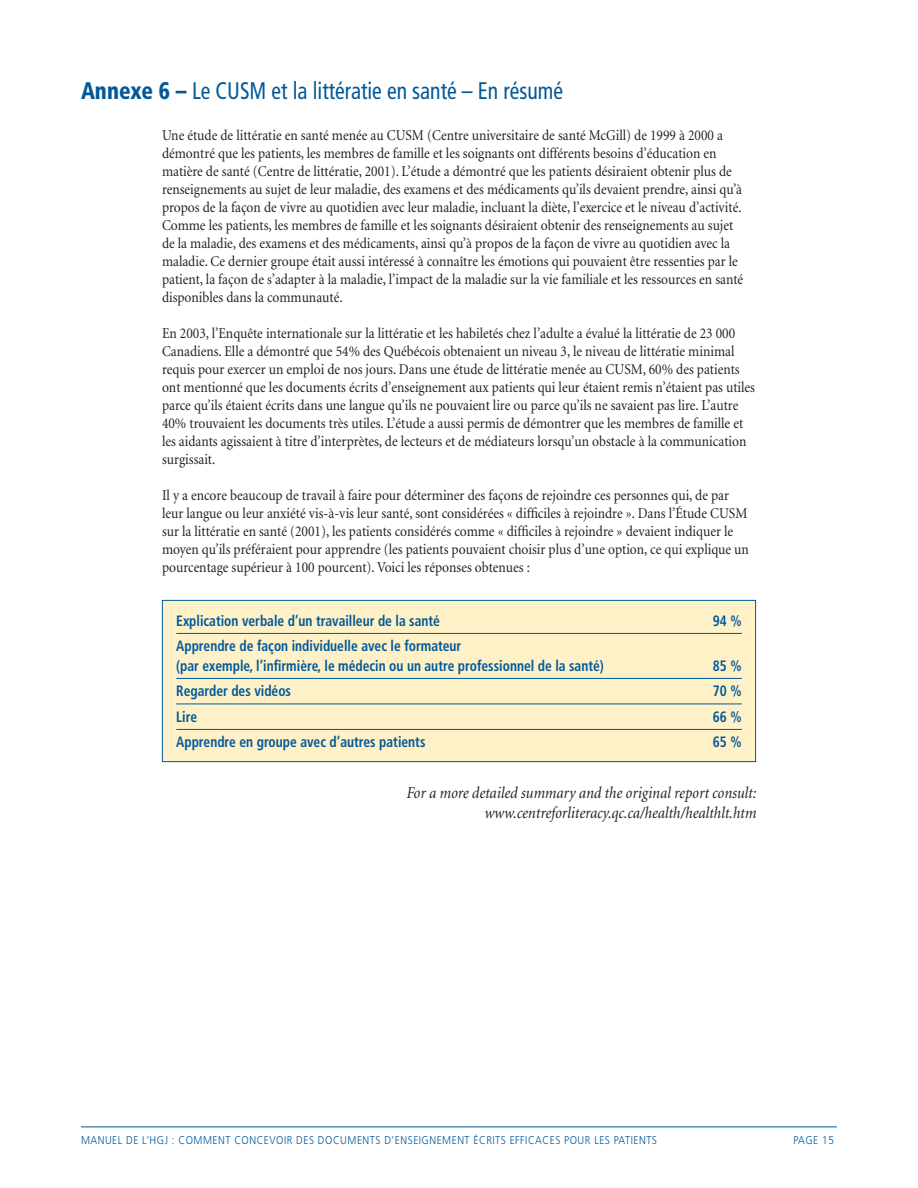
<style>
.page{position:relative;width:918px;height:1188px;background:#fff}
.page>*{position:absolute;margin:0;border:0;box-sizing:border-box;transform-origin:0 0}
.t1{font:condensed 24px "Frutiger";color:#005899;scale:.9 1}
.t2{font:italic 16.5px/19.8px "Minion";color:#231f20;text-align:right;scale:.9 1}
.t3{font:15px/18px "Minion";color:#231f20;scale:.9 1}
.t4{font:700 condensed 15px/19.5px "Frutiger";color:#005899;scale:.9 1}
.t5{font:300 11.25px "Frutiger";letter-spacing:.05em;color:#005899;scale:.9 1}
.s1{font-weight:900}
</style>
<div class="page">
<hr style="left:81px;top:1126px;width:756px;height:1px;background:#005899">
<div style="left:162px;top:600px;width:594px;height:162px;background:#fff1c7"></div>
<hr style="left:176px;top:633px;width:566px;height:1px;background:#005899">
<hr style="left:176px;top:678px;width:566px;height:1px;background:#005899">
<hr style="left:176px;top:704px;width:566px;height:1px;background:#005899">
<hr style="left:176px;top:729px;width:566px;height:1px;background:#005899">
<div style="left:162px;top:600px;width:594px;height:162px;border:1px solid #005899"></div>
<h1 class="t1" style="left:81px;top:81px;width:537px"><span class="s1">Annexe 6 –</span> Le CUSM et la littératie en santé – En résumé</h1>
<p class="t3" style="left:162px;top:128px;width:647px">Une étude de littératie en santé menée au CUSM (Centre universitaire de santé McGill) de 1999 à 2000 a démontré que les patients, les membres de famille et les soignants ont différents besoins d’éducation en matière de santé (Centre de littératie, 2001). L’étude a démontré que les patients désiraient obtenir plus de renseignements au sujet de leur maladie, des examens et des médicaments qu’ils devaient prendre, ainsi qu’à propos de la façon de vivre au quotidien avec leur maladie, incluant la diète, l’exercice et le niveau d’activité.<br>Comme les patients, les membres de famille et les soignants désiraient obtenir des renseignements au sujet de la maladie, des examens et des médicaments, ainsi qu’à propos de la façon de vivre au quotidien avec la maladie. Ce dernier groupe était aussi intéressé à connaître les émotions qui pouvaient être ressenties par le patient, la façon de s’adapter à la maladie, l’impact de la maladie sur la vie familiale et les ressources en santé disponibles dans la communauté.</p>
<p class="t3" style="left:162px;top:326px;width:660px">En 2003, l’Enquête internationale sur la littératie et les habiletés chez l’adulte a évalué la littératie de 23 000<br>Canadiens. Elle a démontré que 54% des Québécois obtenaient un niveau 3, le niveau de littératie minimal requis pour exercer un emploi de nos jours. Dans une étude de littératie menée au CUSM, 60% des patients ont mentionné que les documents écrits d’enseignement aux patients qui leur étaient remis n’étaient pas utiles parce qu’ils étaient écrits dans une langue qu’ils ne pouvaient lire ou parce qu’ils ne savaient pas lire. L’autre 40% trouvaient les documents très utiles. L’étude a aussi permis de démontrer que les membres de famille et les aidants agissaient à titre d’interprètes, de lecteurs et de médiateurs lorsqu’un obstacle à la communication surgissait.</p>
<p class="t3" style="left:162px;top:488px;width:654px">Il y a encore beaucoup de travail à faire pour déterminer des façons de rejoindre ces personnes qui, de par leur langue ou leur anxiété vis-à-vis leur santé, sont considérées « difficiles à rejoindre ». Dans l’Étude CUSM sur la littératie en santé (2001), les patients considérés comme « difficiles à rejoindre » devaient indiquer le moyen qu’ils préféraient pour apprendre (les patients pouvaient choisir plus d’une option, ce qui explique un pourcentage supérieur à 100 pourcent). Voici les réponses obtenues :</p>
<p class="t4" style="left:176px;top:612px;width:295px">Explication verbale d’un travailleur de la santé</p>
<p class="t4" style="left:713px;top:612px;width:33px">94 %</p>
<p class="t4" style="left:176px;top:637px;width:477px">Apprendre de façon individuelle avec le formateur<br>(par exemple, l’infirmière, le médecin ou un autre professionnel de la santé)</p>
<p class="t4" style="left:713px;top:657px;width:33px">85 %</p>
<p class="t4" style="left:176px;top:682px;width:129px">Regarder des vidéos</p>
<p class="t4" style="left:713px;top:682px;width:33px">70 %</p>
<p class="t4" style="left:176px;top:708px;width:25px">Lire</p>
<p class="t4" style="left:713px;top:708px;width:33px">66 %</p>
<p class="t4" style="left:176px;top:733px;width:279px">Apprendre en groupe avec d’autres patients</p>
<p class="t4" style="left:713px;top:733px;width:33px">65 %</p>
<p class="t2" style="left:406px;top:785px;width:390px">For a more detailed summary and the original report consult: www.centreforliteracy.qc.ca/health/healthlt.htm</p>
<p class="t5" style="left:81px;top:1135px;width:641px">MANUEL DE L’HGJ : COMMENT CONCEVOIR DES DOCUMENTS D’ENSEIGNEMENT ÉCRITS EFFICACES POUR LES PATIENTS</p>
<p class="t5" style="left:793px;top:1135px;width:47px">PAGE 15</p>
</div>
